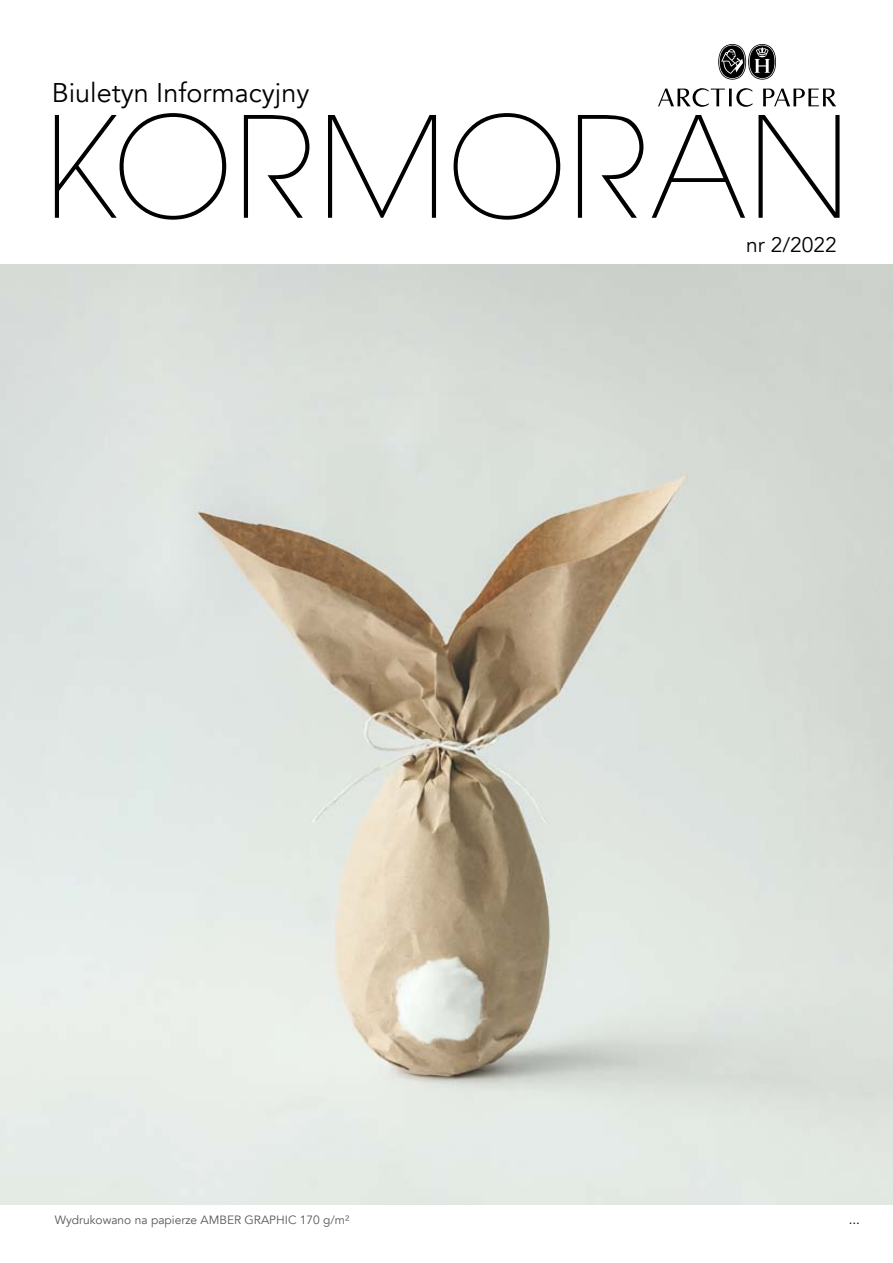
<style>
.page{position:relative;width:893px;height:1263px;background:#fff}
.page>*{position:absolute;margin:0;border:0;box-sizing:border-box;transform-origin:0 0}
.t1{font:27px "Avenir";color:#000}
.t2{font:21px "Avenir";color:#000}
.t3{font:13.5px "Avenir";color:#000}
.t4{font:12px "Avenir";color:#575756}
</style>
<div class="page">
<svg style="left:658px;top:88px;width:95px;height:19px"></svg>
<svg style="left:763px;top:89px;width:73px;height:17px"></svg>
<svg style="left:718px;top:44px;width:58px;height:36px"></svg>
<svg style="left:55px;top:113px;width:784px;height:107px"></svg>
<img style="left:0;top:264px;width:893px;height:941px">
<h1 class="t1" style="left:52px;top:76px;width:259px">Biuletyn Informacyjny</h1>
<p class="t4" style="left:55px;top:1213px;width:296px">Wydrukowano na papierze AMBER GRAPHIC 170 g/m²</p>
<h2 class="t2" style="left:746px;top:232px;width:92px">nr 2/2022</h2>
<p class="t3" style="left:849px;top:1211px;width:13px">...</p>
</div>
